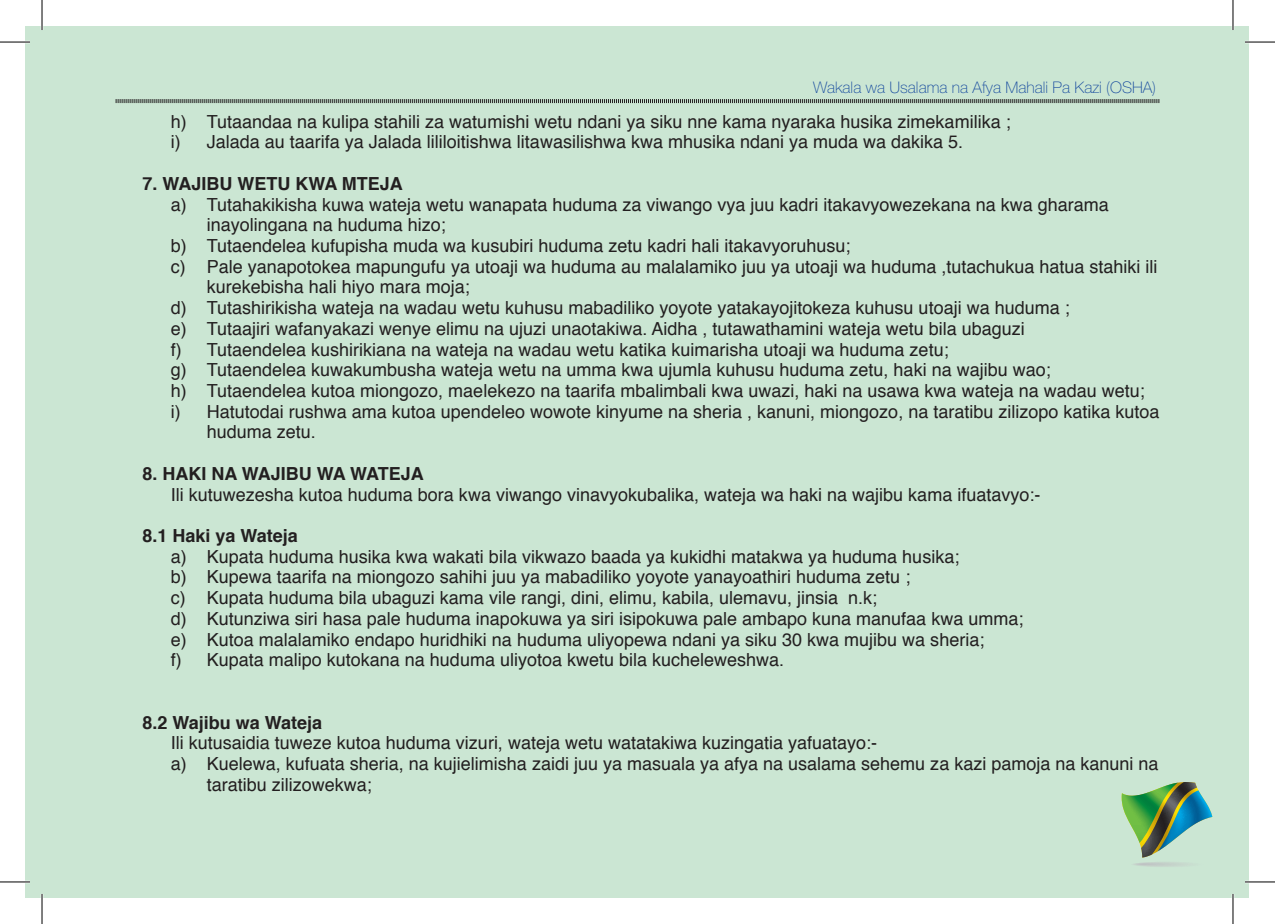
<style>
.page{position:relative;width:1275px;height:924px;background:#fff}
.page>*{position:absolute;margin:0;border:0;box-sizing:border-box;transform-origin:0 0}
.t1{font:18px/20.6px "Helvetica";color:#231f20}
.t2{font:700 18px "Helvetica";color:#231f20}
.t3{font:100 16px "Helvetica Neue";color:#15499e}
</style>
<div class="page">
<div style="left:25px;top:26px;width:1224px;height:871px;background:#cbe6d3"></div>
<img style="left:1121px;top:782px;width:91px;height:84px">
<svg style="left:115px;top:99px;width:1044px;height:5px"></svg>
<hr style="left:0;top:41px;width:30px;height:2px;background:#fff">
<hr style="left:1245px;top:41px;width:30px;height:2px;background:#fff">
<hr style="left:0;top:880px;width:30px;height:2px;background:#fff">
<hr style="left:1245px;top:880px;width:30px;height:2px;background:#fff">
<hr style="left:41px;top:0;width:2px;height:30px;background:#fff">
<hr style="left:41px;top:893px;width:2px;height:30px;background:#fff">
<hr style="left:1231px;top:0;width:3px;height:30px;background:#fff">
<hr style="left:1231px;top:893px;width:3px;height:30px;background:#fff">
<hr style="left:0;top:42px;width:30px;height:1px;background:#000">
<hr style="left:1245px;top:42px;width:30px;height:1px;background:#000">
<hr style="left:0;top:881px;width:30px;height:1px;background:#000">
<hr style="left:1245px;top:881px;width:30px;height:1px;background:#000">
<hr style="left:42px;top:0;width:1px;height:30px;background:#000">
<hr style="left:42px;top:893px;width:1px;height:30px;background:#000">
<hr style="left:1232px;top:0;width:1px;height:30px;background:#000">
<hr style="left:1232px;top:893px;width:1px;height:30px;background:#000">
<p class="t3" style="left:813px;top:79px;width:344px">Wakala wa Usalama na Afya Mahali Pa Kazi (OSHA)</p>
<p class="t1" style="left:171px;top:111px;width:841px">h) Tutaandaa na kulipa stahili za watumishi wetu ndani ya siku nne kama nyaraka husika zimekamilika ; i) Jalada au taarifa ya Jalada lililoitishwa litawasilishwa kwa mhusika ndani ya muda wa dakika 5.</p>
<p class="t2" style="left:142px;top:169px;width:262px">7. WAJIBU WETU KWA MTEJA</p>
<p class="t1" style="left:171px;top:194px;width:939px">a) Tutahakikisha kuwa wateja wetu wanapata huduma za viwango vya juu kadri itakavyowezekana na kwa gharama</p>
<p class="t1" style="left:207px;top:215px;width:241px">inayolingana na huduma hizo;</p>
<p class="t1" style="left:171px;top:236px;width:681px">b) Tutaendelea kufupisha muda wa kusubiri huduma zetu kadri hali itakavyoruhusu;</p>
<p class="t1" style="left:171px;top:256px;width:988px">c) Pale yanapotokea mapungufu ya utoaji wa huduma au malalamiko juu ya utoaji wa huduma ,tutachukua hatua stahiki ili</p>
<p class="t1" style="left:207px;top:277px;width:265px">kurekebisha hali hiyo mara moja;</p>
<p class="t1" style="left:171px;top:298px;width:900px">d) Tutashirikisha wateja na wadau wetu kuhusu mabadiliko yoyote yatakayojitokeza kuhusu utoaji wa huduma ;</p>
<p class="t1" style="left:171px;top:318px;width:855px">e) Tutaajiri wafanyakazi wenye elimu na ujuzi unaotakiwa. Aidha , tutawathamini wateja wetu bila ubaguzi</p>
<p class="t1" style="left:171px;top:339px;width:779px">f) Tutaendelea kushirikiana na wateja na wadau wetu katika kuimarisha utoaji wa huduma zetu;</p>
<p class="t1" style="left:171px;top:360px;width:881px">g) Tutaendelea kuwakumbusha wateja wetu na umma kwa ujumla kuhusu huduma zetu, haki na wajibu wao;</p>
<p class="t1" style="left:171px;top:381px;width:975px">h) Tutaendelea kutoa miongozo, maelekezo na taarifa mbalimbali kwa uwazi, haki na usawa kwa wateja na wadau wetu;</p>
<p class="t1" style="left:171px;top:401px;width:990px">i) Hatutodai rushwa ama kutoa upendeleo wowote kinyume na sheria , kanuni, miongozo, na taratibu zilizopo katika kutoa</p>
<p class="t1" style="left:207px;top:422px;width:111px">huduma zetu.</p>
<p class="t2" style="left:142px;top:459px;width:283px">8. HAKI NA WAJIBU WA WATEJA</p>
<p class="t1" style="left:171px;top:484px;width:871px">Ili kutuwezesha kutoa huduma bora kwa viwango vinavyokubalika, wateja wa haki na wajibu kama ifuatavyo:-</p>
<p class="t2" style="left:142px;top:521px;width:157px">8.1 Haki ya Wateja</p>
<p class="t1" style="left:171px;top:546px;width:854px">a) Kupata huduma husika kwa wakati bila vikwazo baada ya kukidhi matakwa ya huduma husika;<br>b) Kupewa taarifa na miongozo sahihi juu ya mabadiliko yoyote yanayoathiri huduma zetu ;<br>c) Kupata huduma bila ubaguzi kama vile rangi, dini, elimu, kabila, ulemavu, jinsia n.k;<br>d) Kutunziwa siri hasa pale huduma inapokuwa ya siri isipokuwa pale ambapo kuna manufaa kwa umma; e) Kutoa malalamiko endapo huridhiki na huduma uliyopewa ndani ya siku 30 kwa mujibu wa sheria;<br>f) Kupata malipo kutokana na huduma uliyotoa kwetu bila kucheleweshwa.</p>
<p class="t2" style="left:142px;top:707px;width:181px">8.2 Wajibu wa Wateja</p>
<p class="t1" style="left:171px;top:732px;width:708px">Ili kutusaidia tuweze kutoa huduma vizuri, wateja wetu watatakiwa kuzingatia yafuatayo:-</p>
<p class="t1" style="left:171px;top:753px;width:989px">a) Kuelewa, kufuata sheria, na kujielimisha zaidi juu ya masuala ya afya na usalama sehemu za kazi pamoja na kanuni na</p>
<p class="t1" style="left:207px;top:774px;width:167px">taratibu zilizowekwa;</p>
</div>
